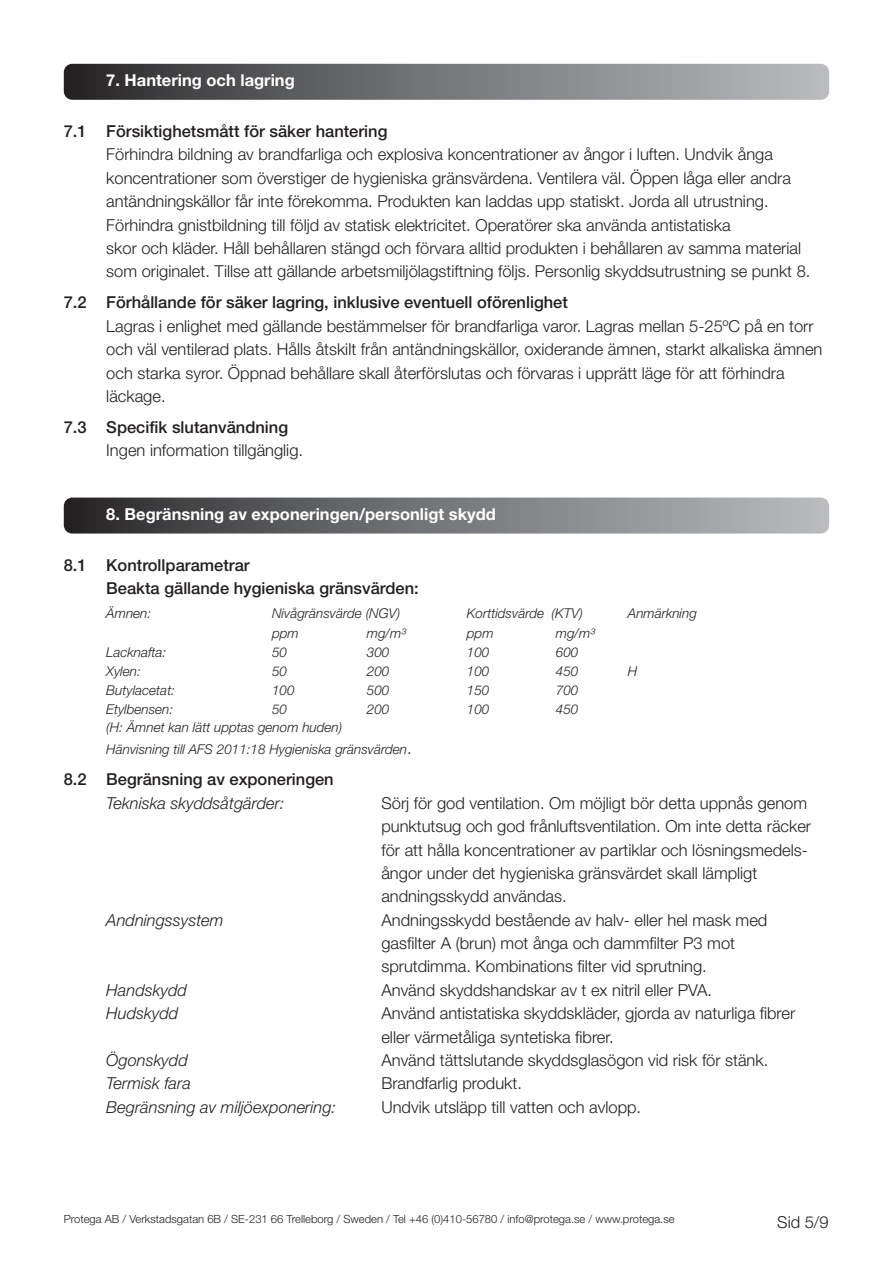
<style>
.page{position:relative;width:893px;height:1263px;background:#fff}
.page>*{position:absolute;margin:0;border:0;box-sizing:border-box;transform-origin:0 0}
.t1{font:300 16.5px/23.4px "Helvetica Neue";color:#231f20}
.t2{font:500 16.5px/23.5px "Helvetica Neue";color:#231f20}
.t3{font:italic 300 16.5px "Helvetica Neue";color:#231f20}
.t4{font:700 16.5px "Helvetica Neue";color:#fff}
.t5{font:italic 300 13.5px/21.9px "Helvetica Neue";color:#231f20}
.t6{font:300 11.25px "Helvetica Neue";color:#231f20}
.s1{font-style:normal;font-size:16.5px}
</style>
<div class="page">
<svg style="left:64px;top:64px;width:765px;height:36px;background:#747577"></svg>
<svg style="left:64px;top:498px;width:765px;height:36px;background:#757678"></svg>
<p class="t4" style="left:106px;top:75px;width:190px">7. Hantering och lagring</p>
<p class="t2" style="left:64px;top:121px;width:325px">7.1 Försiktighetsmått för säker hantering</p>
<p class="t1" style="left:106px;top:144px;width:706px">Förhindra bildning av brandfarliga och explosiva koncentrationer av ångor i luften. Undvik ånga koncentrationer som överstiger de hygieniska gränsvärdena. Ventilera väl. Öppen låga eller andra antändningskällor får inte förekomma. Produkten kan laddas upp statiskt. Jorda all utrustning.<br>Förhindra gnistbildning till följd av statisk elektricitet. Operatörer ska använda antistatiska<br>skor och kläder. Håll behållaren stängd och förvara alltid produkten i behållaren av samma material som originalet. Tillse att gällande arbetsmiljölagstiftning följs. Personlig skyddsutrustning se punkt 8.</p>
<p class="t2" style="left:64px;top:292px;width:506px">7.2 Förhållande för säker lagring, inklusive eventuell oförenlighet</p>
<p class="t1" style="left:106px;top:316px;width:718px">Lagras i enlighet med gällande bestämmelser för brandfarliga varor. Lagras mellan 5-25ºC på en torr och väl ventilerad plats. Hålls åtskilt från antändningskällor, oxiderande ämnen, starkt alkaliska ämnen och starka syror. Öppnad behållare skall återförslutas och förvaras i upprätt läge för att förhindra läckage.</p>
<p class="t2" style="left:64px;top:417px;width:226px">7.3 Specifik slutanvändning</p>
<p class="t1" style="left:106px;top:440px;width:198px">Ingen information tillgänglig.</p>
<p class="t4" style="left:106px;top:508px;width:391px">8. Begränsning av exponeringen/personligt skydd</p>
<p class="t2" style="left:106px;top:555px;width:314px;text-indent:-43px">8.1 Kontrollparametrar<br>Beakta gällande hygieniska gränsvärden:</p>
<p class="t5" style="left:106px;top:603px;width:47px">Ämnen:</p>
<p class="t5" style="left:272px;top:603px;width:130px">Nivågränsvärde (NGV)</p>
<p class="t5" style="left:467px;top:603px;width:118px">Korttidsvärde (KTV)</p>
<p class="t5" style="left:628px;top:603px;width:71px">Anmärkning</p>
<p class="t5" style="left:272px;top:624px;width:28px">ppm</p>
<p class="t5" style="left:367px;top:624px;width:40px">mg/m³</p>
<p class="t5" style="left:467px;top:624px;width:28px">ppm</p>
<p class="t5" style="left:556px;top:624px;width:40px">mg/m³</p>
<p class="t5" style="left:106px;top:642px;width:62px">Lacknafta:</p>
<p class="t5" style="left:272px;top:642px;width:17px">50</p>
<p class="t5" style="left:367px;top:642px;width:24px">300</p>
<p class="t5" style="left:467px;top:642px;width:24px">100</p>
<p class="t5" style="left:556px;top:642px;width:24px">600</p>
<p class="t5" style="left:106px;top:661px;width:36px">Xylen:</p>
<p class="t5" style="left:272px;top:661px;width:17px">50</p>
<p class="t5" style="left:367px;top:661px;width:24px">200</p>
<p class="t5" style="left:467px;top:661px;width:24px">100</p>
<p class="t5" style="left:556px;top:661px;width:24px">450</p>
<p class="t5" style="left:628px;top:661px;width:11px">H</p>
<p class="t5" style="left:106px;top:680px;width:70px">Butylacetat:</p>
<p class="t5" style="left:272px;top:680px;width:24px">100</p>
<p class="t5" style="left:367px;top:680px;width:24px">500</p>
<p class="t5" style="left:467px;top:680px;width:24px">150</p>
<p class="t5" style="left:556px;top:680px;width:24px">700</p>
<p class="t5" style="left:106px;top:699px;width:69px">Etylbensen:</p>
<p class="t5" style="left:272px;top:699px;width:17px">50</p>
<p class="t5" style="left:367px;top:699px;width:24px">200</p>
<p class="t5" style="left:467px;top:699px;width:24px">100</p>
<p class="t5" style="left:556px;top:699px;width:24px">450</p>
<p class="t5" style="left:106px;top:718px;width:307px">(H: Ämnet kan lätt upptas genom huden)<br>Hänvisning till AFS 2011:18 Hygieniska gränsvärden<span class="s1">.</span></p>
<p class="t2" style="left:64px;top:769px;width:271px">8.2 Begränsning av exponeringen</p>
<p class="t3" style="left:106px;top:797px;width:180px">Tekniska skyddsåtgärder:</p>
<p class="t1" style="left:381px;top:793px;width:431px">Sörj för god ventilation. Om möjligt bör detta uppnås genom punktutsug och god frånluftsventilation. Om inte detta räcker för att hålla koncentrationer av partiklar och lösningsmedels&shy;ångor under det hygieniska gränsvärdet skall lämpligt andningsskydd användas.</p>
<p class="t3" style="left:106px;top:914px;width:119px">Andningssystem</p>
<p class="t1" style="left:381px;top:910px;width:387px">Andningsskydd bestående av halv- eller hel mask med gasfilter A (brun) mot ånga och dammfilter P3 mot sprutdimma. Kombinations filter vid sprutning.</p>
<p class="t3" style="left:106px;top:984px;width:82px">Handskydd</p>
<p class="t1" style="left:381px;top:980px;width:332px">Använd skyddshandskar av t ex nitril eller PVA.</p>
<p class="t3" style="left:106px;top:1007px;width:74px">Hudskydd</p>
<p class="t1" style="left:381px;top:1003px;width:415px">Använd antistatiska skyddskläder, gjorda av naturliga fibrer eller värmetåliga syntetiska fibrer.</p>
<p class="t3" style="left:106px;top:1054px;width:83px">Ögonskydd</p>
<p class="t1" style="left:381px;top:1050px;width:388px">Använd tättslutande skyddsglasögon vid risk för stänk.</p>
<p class="t3" style="left:106px;top:1077px;width:86px">Termisk fara</p>
<p class="t1" style="left:381px;top:1073px;width:142px">Brandfarlig produkt.</p>
<p class="t3" style="left:106px;top:1101px;width:231px">Begränsning av miljöexponering:</p>
<p class="t1" style="left:381px;top:1096px;width:261px">Undvik utsläpp till vatten och avlopp.</p>
<p class="t6" style="left:64px;top:1215px;width:612px">Protega AB / Verkstadsgatan 6B / SE-231 66 Trelleborg / Sweden / Tel +46 (0)410-56780 / info@protega.se / www.protega.se</p>
<p class="t1" style="left:777px;top:1212px;width:53px">Sid 5/9</p>
</div>
